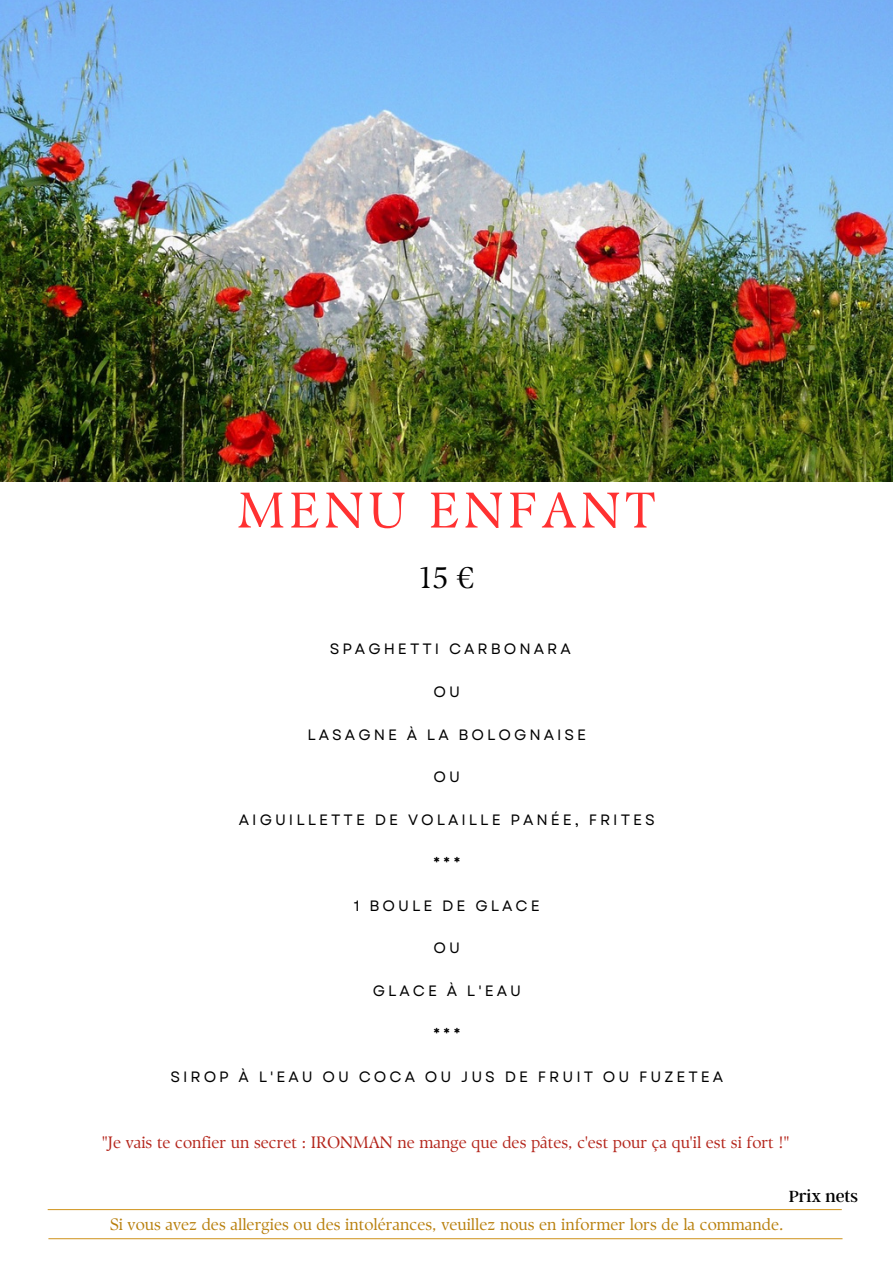
<style>
.page{position:relative;width:893px;height:1264px;background:#fff}
.page>*{position:absolute;margin:0;border:0;box-sizing:border-box;transform-origin:0 0}
.t1{font:49.95px "TY Serif D";letter-spacing:.1em;color:#ff3131}
.t2{font:30px "TY Serif D";color:#000}
.t3{font:18px "Argent CF";color:#000}
.t4{font:16.5px "TY Serif D";color:#b87f0c}
.t5{font:16.5px "TY Serif D";color:#b4251b}
.t6{font:15px "Garet";letter-spacing:.2em;color:#000}
</style>
<div class="page">
<img style="left:1px;top:0;width:891px;height:481px">
<hr style="left:48px;top:1208px;width:793px;height:2px;background:#d49e33">
<hr style="left:48px;top:1238px;width:794px;height:1px;background:#d49e33">
<p class="t1" style="left:237px;top:480px;width:419px">MENU ENFANT</p>
<p class="t2" style="left:419px;top:559px;width:56px">15 €</p>
<p class="t6" style="left:330px;top:638px;width:242px">SPAGHETTI CARBONARA</p>
<p class="t6" style="left:433px;top:681px;width:28px">OU</p>
<p class="t6" style="left:307px;top:723px;width:280px">LASAGNE À LA BOLOGNAISE</p>
<p class="t6" style="left:433px;top:766px;width:28px">OU</p>
<p class="t6" style="left:239px;top:809px;width:417px">AIGUILLETTE DE VOLAILLE PANÉE, FRITES</p>
<p class="t6" style="left:433px;top:851px;width:29px">***</p>
<p class="t6" style="left:354px;top:894px;width:187px">1 BOULE DE GLACE</p>
<p class="t6" style="left:433px;top:937px;width:28px">OU</p>
<p class="t6" style="left:373px;top:980px;width:150px">GLACE À L'EAU</p>
<p class="t6" style="left:433px;top:1022px;width:29px">***</p>
<p class="t6" style="left:170px;top:1065px;width:554px">SIROP À L'EAU OU COCA OU JUS DE FRUIT OU FUZETEA</p>
<p class="t5" style="left:102px;top:1132px;width:688px">"Je vais te confier un secret : IRONMAN ne mange que des pâtes, c'est pour ça qu'il est si fort !"</p>
<p class="t3" style="left:788px;top:1184px;width:71px">Prix nets</p>
<p class="t4" style="left:110px;top:1214px;width:675px">Si vous avez des allergies ou des intolérances, veuillez nous en informer lors de la commande.</p>
</div>
